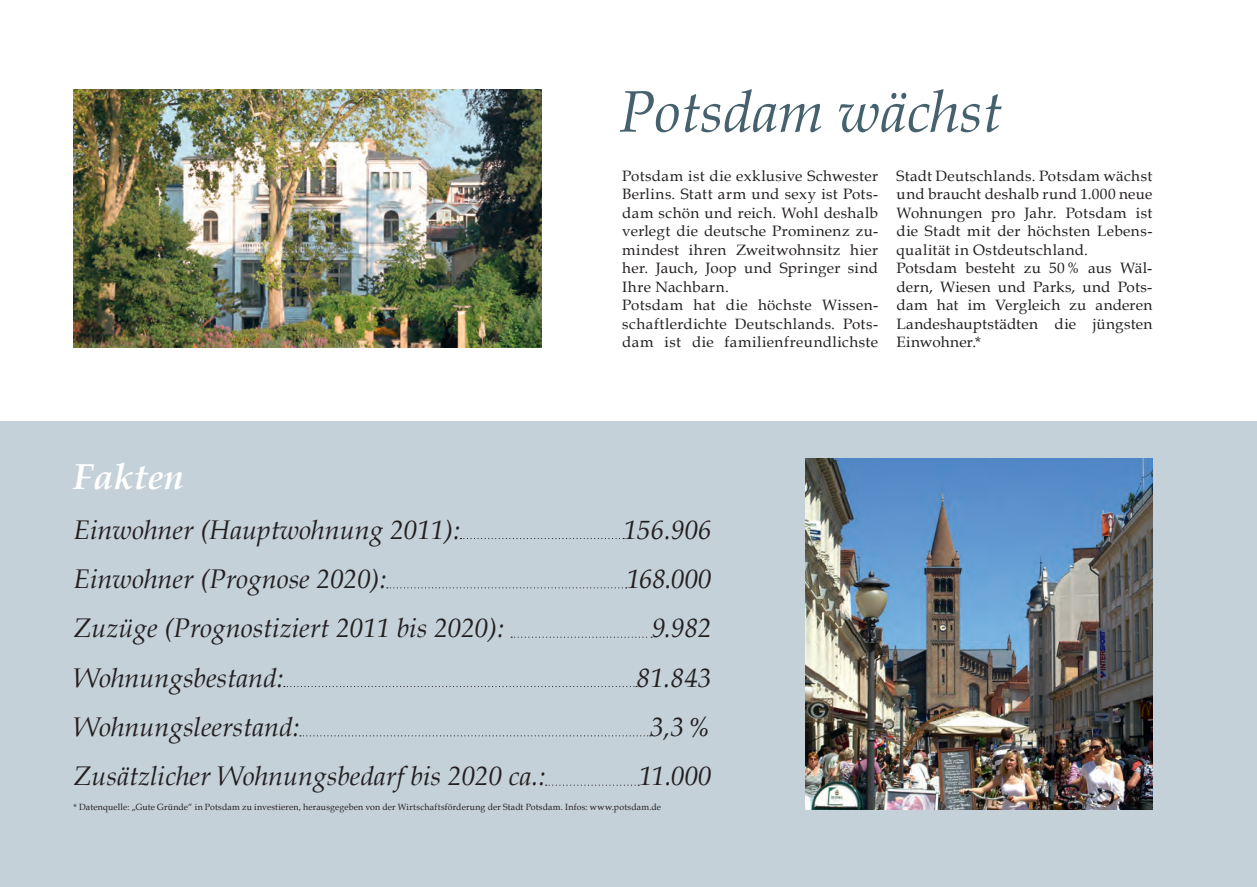
<style>
.page{position:relative;width:1257px;height:887px;background:#fff}
.page>*{position:absolute;margin:0;border:0;box-sizing:border-box;transform-origin:0 0}
.t1{font:italic 58.5px "Book Antiqua";color:#46616e}
.t2{font:italic 700 36px "Book Antiqua";color:#fff}
.t3{font:italic 27px "Book Antiqua";color:#231f20}
.t4{font:15px/18.5px "Book Antiqua";letter-spacing:.025em;color:#231f20}
.t5{font:9px "Book Antiqua";letter-spacing:.02em;color:#231f20}
</style>
<div class="page">
<div style="left:0;top:421px;width:1257px;height:466px;background:#c5d1d8"></div>
<img style="left:805px;top:458px;width:347px;height:352px">
<svg style="left:460px;top:538px;width:164px;height:1px"></svg>
<svg style="left:387px;top:587px;width:240px;height:1px"></svg>
<svg style="left:511px;top:637px;width:141px;height:1px"></svg>
<svg style="left:284px;top:686px;width:353px;height:1px"></svg>
<svg style="left:300px;top:735px;width:351px;height:1px"></svg>
<svg style="left:546px;top:785px;width:93px;height:1px"></svg>
<img style="left:74px;top:90px;width:467px;height:257px">
<h1 class="t1" style="left:619px;top:78px;width:384px">Potsdam wächst</h1>
<p class="t4" style="left:622px;top:166px;width:257px">Potsdam ist die exklusive Schwester Berlins. Statt arm und sexy ist Pots&shy;dam schön und reich. Wohl deshalb verlegt die deutsche Prominenz zu&shy;mindest ihren Zweitwohnsitz hier her. Jauch, Joop und Springer sind Ihre Nachbarn.<br>Potsdam hat die höchste Wissen&shy;schaftlerdichte Deutschlands. Pots&shy;dam ist die familienfreundlichste</p>
<p class="t4" style="left:896px;top:166px;width:257px">Stadt Deutschlands. Potsdam wächst und braucht deshalb rund 1.000 neue<br>Wohnungen pro Jahr. Potsdam ist die Stadt mit der höchsten Lebens&shy;qualität in Ostdeutschland.<br>Potsdam besteht zu 50 % aus Wäl&shy;dern, Wiesen und Parks, und Pots&shy;dam hat im Vergleich zu anderen<br>Landeshauptstädten die jüngsten<br>Einwohner.*</p>
<h2 class="t2" style="left:74px;top:452px;width:112px">Fakten</h2>
<h3 class="t3" style="left:74px;top:514px;width:388px">Einwohner (Hauptwohnung 2011):</h3>
<h3 class="t3" style="left:624px;top:514px;width:89px">156.906</h3>
<h3 class="t3" style="left:74px;top:563px;width:314px">Einwohner (Prognose 2020):</h3>
<h3 class="t3" style="left:626px;top:563px;width:87px">168.000</h3>
<h3 class="t3" style="left:74px;top:612px;width:432px">Zuzüge (Prognostiziert 2011 bis 2020):</h3>
<h3 class="t3" style="left:652px;top:612px;width:61px">9.982</h3>
<h3 class="t3" style="left:74px;top:662px;width:211px">Wohnungsbestand:</h3>
<h3 class="t3" style="left:637px;top:662px;width:76px">81.843</h3>
<h3 class="t3" style="left:74px;top:711px;width:227px">Wohnungsleerstand:</h3>
<h3 class="t3" style="left:650px;top:711px;width:63px">3,3%</h3>
<h3 class="t3" style="left:74px;top:760px;width:473px">Zusätzlicher Wohnungsbedarf bis 2020 ca.:</h3>
<h3 class="t3" style="left:639px;top:760px;width:74px">11.000</h3>
<p class="t5" style="left:74px;top:800px;width:589px">* Datenquelle: „Gute Gründe“ in Potsdam zu investieren, herausgegeben von der Wirtschaftsförderung der Stadt Potsdam. Infos: www.potsdam.de</p>
</div>
